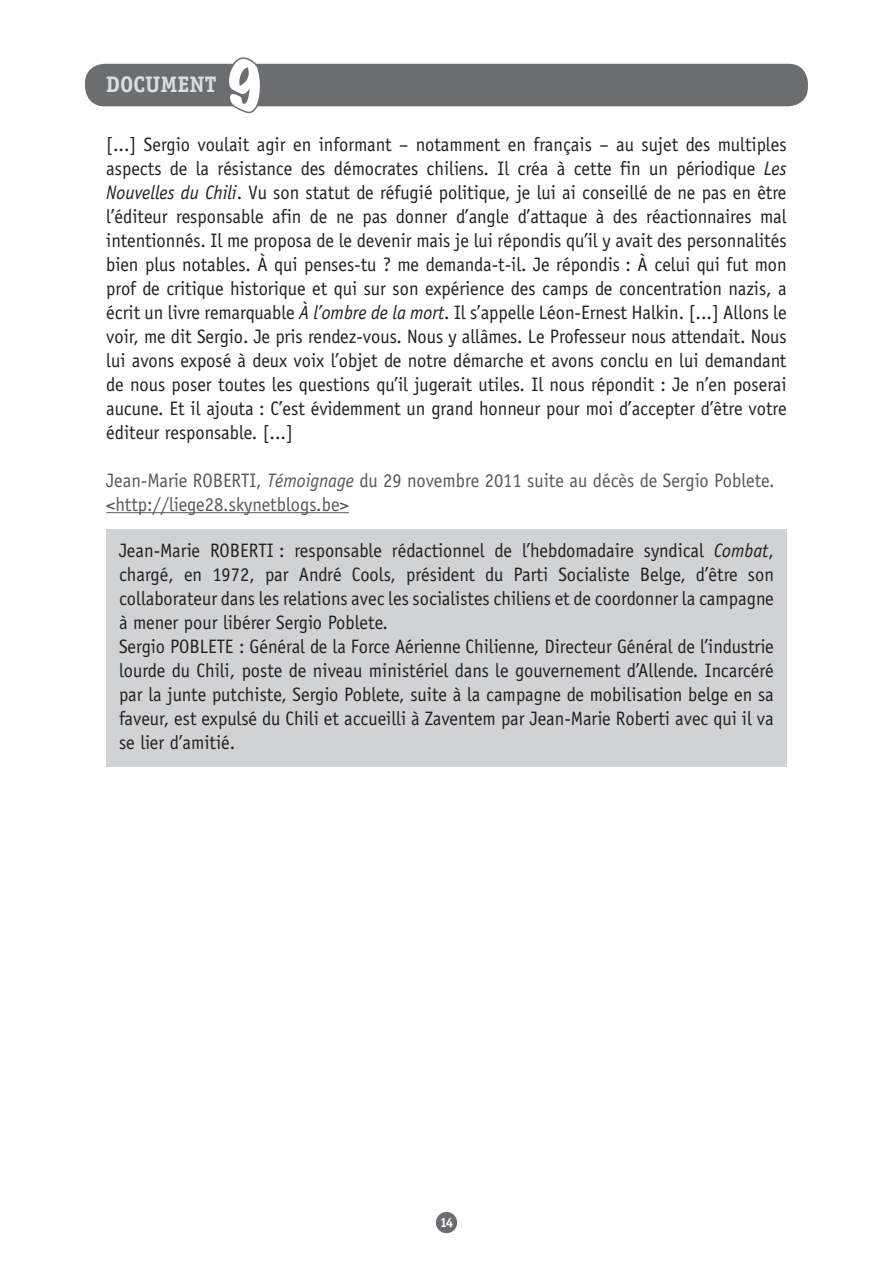
<style>
.page{position:relative;width:893px;height:1263px;background:#fff}
.page>*{position:absolute;margin:0;border:0;box-sizing:border-box;transform-origin:0 0}
.t1{font:expanded 60px "Marker Felt";color:#fff}
.t2{font:700 22.5px "Officina Serif";color:#dcdddf}
.Q_-_QUESTION{font:19.5px/24px "Officina Sans";color:#231f20;text-align:justify;scale:.95 1}
.Q_-_QUESTION-2{font:19.5px "Officina Sans";color:#57585a;scale:.95 1}
.t3{font:700 13.5px "Officina Serif";color:#fff}
.s1{font-style:italic}
</style>
<div class="page">
<div style="left:436px;top:1212px;width:21px;height:21px;background:#6c6d70;border-radius:50%"></div>
<div style="left:85px;top:64px;width:723px;height:42px;background:#6c6d70;border-radius:20px"></div>
<svg style="left:226px;top:57px;width:37px;height:57px"></svg>
<hr style="left:106px;top:512px;width:243px;height:1px;background:#57585a">
<div style="left:106px;top:529px;width:681px;height:237px;background:#d1d2d4"></div>
<p class="t1" style="left:225px;top:39px;width:40px">9</p>
<p class="Q_-_QUESTION" style="left:106px;top:132px;width:718px">[...] Sergio voulait agir en informant – notamment en français – au sujet des multiples aspects de la résistance des démocrates chiliens. Il créa à cette fin un périodique <span class="s1">Les Nouvelles du Chili</span>. Vu son statut de réfugié politique, je lui ai conseillé de ne pas en être l’éditeur responsable afin de ne pas donner d’angle d’attaque à des réactionnaires mal intentionnés. Il me proposa de le devenir mais je lui répondis qu’il y avait des personnalités bien plus notables. À qui penses-tu ? me demanda-t-il. Je répondis : À celui qui fut mon prof de critique historique et qui sur son expérience des camps de concentration nazis, a écrit un livre remarquable <span class="s1">À l’ombre de la mort</span>. Il s’appelle Léon-Ernest Halkin. [...] Allons le voir, me dit Sergio. Je pris rendez-vous. Nous y allâmes. Le Professeur nous attendait. Nous lui avons exposé à deux voix l’objet de notre démarche et avons conclu en lui demandant de nous poser toutes les questions qu’il jugerait utiles. Il nous répondit : Je n’en poserai aucune. Et il ajouta : C’est évidemment un grand honneur pour moi d’accepter d’être votre éditeur responsable. [...]</p>
<p class="Q_-_QUESTION-2" style="left:106px;top:469px;width:705px">Jean-Marie ROBERTI, <span class="s1">Témoignage</span> du 29 novembre 2011 suite au décès de Sergio Poblete.</p>
<p class="Q_-_QUESTION-2" style="left:106px;top:493px;width:257px">&lt;http://liege28.skynetblogs.be&gt;</p>
<p class="Q_-_QUESTION" style="left:119px;top:538px;width:691px">Jean-Marie ROBERTI : responsable rédactionnel de l’hebdomadaire syndical <span class="s1">Combat</span>, chargé, en 1972, par André Cools, président du Parti Socialiste Belge, d’être son collaborateur dans les relations avec les socialistes chiliens et de coordonner la campagne à mener pour libérer Sergio Poblete.</p>
<p class="Q_-_QUESTION" style="left:119px;top:634px;width:691px">Sergio POBLETE : Général de la Force Aérienne Chilienne, Directeur Général de l’industrie lourde du Chili, poste de niveau ministériel dans le gouvernement d’Allende. Incarcéré par la junte putchiste, Sergio Poblete, suite à la campagne de mobilisation belge en sa faveur, est expulsé du Chili et accueilli à Zaventem par Jean-Marie Roberti avec qui il va se lier d’amitié.</p>
<p class="t2" style="left:106px;top:71px;width:112px">DOCUMENT</p>
<p class="t3" style="left:440px;top:1214px;width:15px">14</p>
</div>
